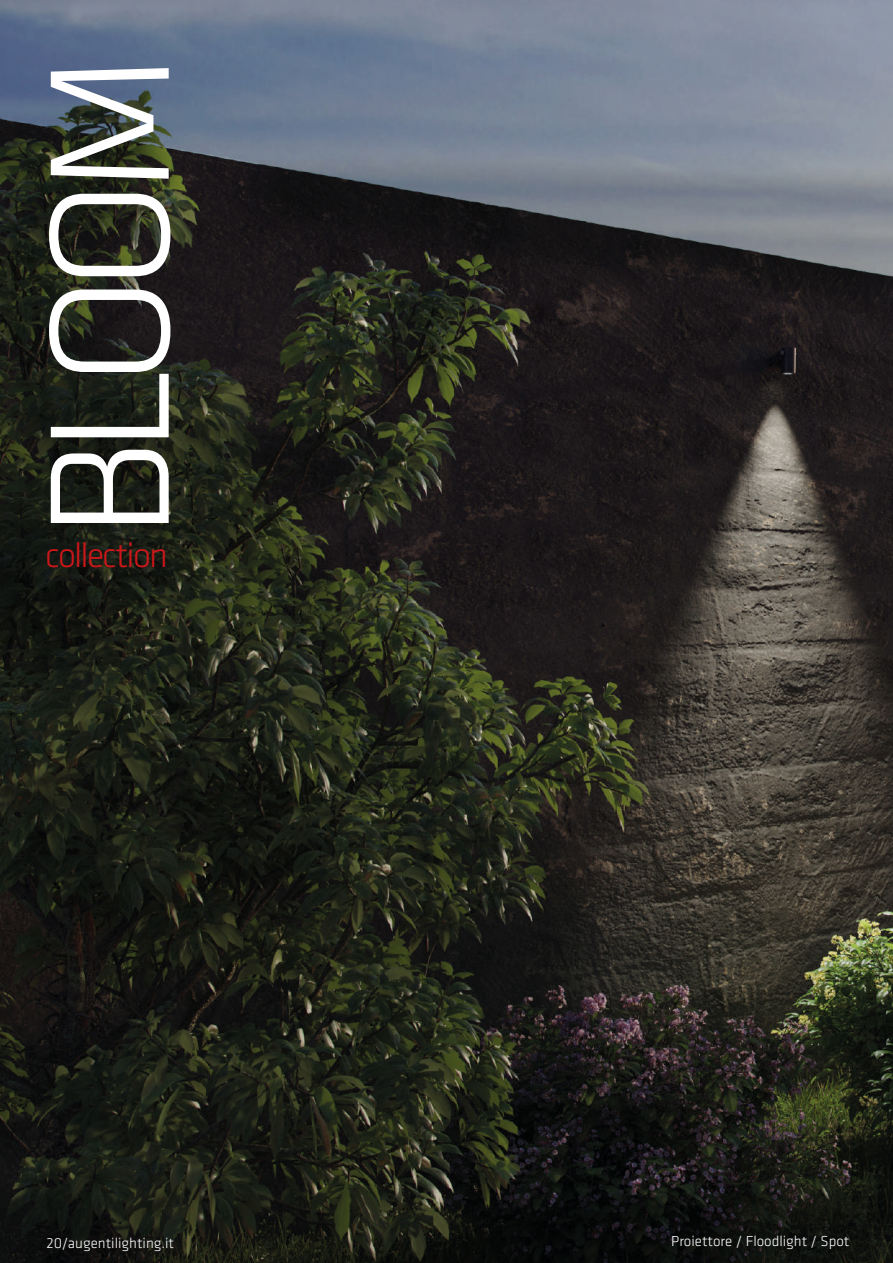
<style>
.page{position:relative;width:893px;height:1263px;background:#fff}
.page>*{position:absolute;margin:0;border:0;box-sizing:border-box;transform-origin:0 0}
.t1{font:300 177px "Klavika";letter-spacing:-.075em;color:#fff}
.t2{font:300 36px "Klavika";letter-spacing:-.05em;color:#cd171a}
.t3{font:300 15px "Klavika";color:#fff}
</style>
<div class="page">
<img style="left:0;top:0;width:893px;height:1263px">
<h1 class="t1" style="left:14px;top:539px;width:487px;rotate:-90deg">BLOOM</h1>
<h2 class="t2" style="left:46px;top:535px;width:124px">collection</h2>
<p class="t3" style="left:47px;top:1234px;width:129px">20/augentilighting.it</p>
<p class="t3" style="left:671px;top:1233px;width:180px">Proiettore / Floodlight / Spot</p>
</div>
